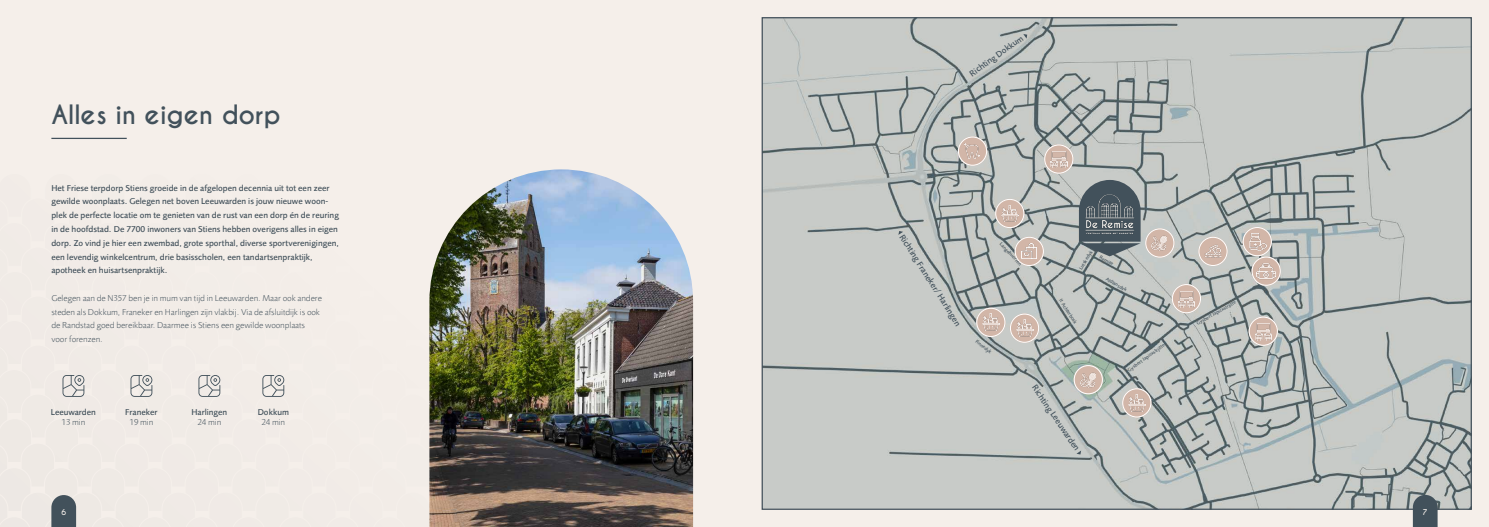
<style>
.page{position:relative;width:1489px;height:527px;background:#fff}
.page>*{position:absolute;margin:0;border:0;box-sizing:border-box;transform-origin:0 0}
.t1{font:700 25px "Caviar Dreams";color:#42515b}
.t2{font:500 8.75px/13.8px "Foundry Sans";color:#42515b}
.t3{font:300 8.75px/13.8px "Foundry Sans";color:#42515b}
.t4{font:700 7.5px "Caviar Dreams";color:#f5efea}
.t5{font:500 5px "Foundry Sans";color:#42515b}
</style>
<div class="page">
<div style="left:0;top:0;width:1488px;height:526px;background:#f5efea"></div>
<img style="left:763px;top:19px;width:706px;height:488px">
<img style="left:454px;top:169px;width:239px;height:357px">
<hr style="left:51px;top:138px;width:76px;height:1px;background:#42515b">
<svg style="left:51px;top:225px;width:403px;height:301px"></svg>
<svg style="left:1078px;top:180px;width:62px;height:76px;background:#717c81"></svg>
<img style="left:1083px;top:192px;width:52px;height:44px">
<svg style="left:1044px;top:144px;width:29px;height:30px"></svg>
<img style="left:1050px;top:151px;width:16px;height:17px">
<div style="left:1044px;top:145px;width:28px;height:28px;border:1px solid #fff;border-radius:50%"></div>
<svg style="left:1171px;top:283px;width:30px;height:30px"></svg>
<img style="left:1178px;top:291px;width:16px;height:16px">
<div style="left:1172px;top:284px;width:28px;height:28px;border:1px solid #fff;border-radius:50%"></div>
<svg style="left:1248px;top:316px;width:29px;height:29px"></svg>
<img style="left:1254px;top:323px;width:17px;height:16px">
<div style="left:1248px;top:316px;width:29px;height:29px;border:1px solid #fff;border-radius:50%"></div>
<svg style="left:957px;top:136px;width:30px;height:30px"></svg>
<img style="left:964px;top:143px;width:15px;height:15px">
<div style="left:958px;top:137px;width:28px;height:28px;border:1px solid #fff;border-radius:50%"></div>
<svg style="left:1144px;top:228px;width:30px;height:29px"></svg>
<img style="left:1151px;top:235px;width:15px;height:15px">
<div style="left:1145px;top:228px;width:28px;height:29px;border:1px solid #fff;border-radius:50%"></div>
<svg style="left:1073px;top:364px;width:29px;height:30px"></svg>
<img style="left:1080px;top:372px;width:15px;height:15px">
<div style="left:1073px;top:365px;width:29px;height:28px;border:1px solid #fff;border-radius:50%"></div>
<svg style="left:1251px;top:256px;width:29px;height:29px"></svg>
<img style="left:1256px;top:261px;width:18px;height:19px">
<div style="left:1251px;top:257px;width:29px;height:28px;border:1px solid #fff;border-radius:50%"></div>
<svg style="left:976px;top:307px;width:29px;height:30px"></svg>
<img style="left:982px;top:313px;width:17px;height:17px">
<div style="left:976px;top:308px;width:29px;height:28px;border:1px solid #fff;border-radius:50%"></div>
<svg style="left:995px;top:198px;width:29px;height:30px"></svg>
<img style="left:1001px;top:205px;width:17px;height:17px">
<div style="left:995px;top:199px;width:28px;height:28px;border:1px solid #fff;border-radius:50%"></div>
<svg style="left:1009px;top:313px;width:30px;height:29px"></svg>
<img style="left:1016px;top:319px;width:16px;height:17px">
<div style="left:1010px;top:313px;width:28px;height:29px;border:1px solid #fff;border-radius:50%"></div>
<svg style="left:1121px;top:388px;width:30px;height:29px"></svg>
<img style="left:1128px;top:394px;width:17px;height:17px">
<div style="left:1122px;top:388px;width:28px;height:29px;border:1px solid #fff;border-radius:50%"></div>
<svg style="left:1198px;top:236px;width:29px;height:30px"></svg>
<img style="left:1204px;top:243px;width:17px;height:16px">
<div style="left:1198px;top:237px;width:29px;height:28px;border:1px solid #fff;border-radius:50%"></div>
<svg style="left:1242px;top:227px;width:29px;height:29px"></svg>
<img style="left:1249px;top:233px;width:17px;height:17px">
<div style="left:1242px;top:227px;width:29px;height:28px;border:1px solid #fff;border-radius:50%"></div>
<svg style="left:1014px;top:236px;width:30px;height:30px"></svg>
<img style="left:1021px;top:244px;width:15px;height:14px">
<div style="left:1015px;top:237px;width:28px;height:28px;border:1px solid #fff;border-radius:50%"></div>
<svg style="left:1076px;top:450px;width:5px;height:4px"></svg>
<svg style="left:898px;top:231px;width:5px;height:4px"></svg>
<svg style="left:1023px;top:34px;width:4px;height:5px"></svg>
<svg style="left:1412px;top:494px;width:25px;height:32px"></svg>
<h1 class="t1" style="left:51px;top:100px;width:230px">Alles in eigen dorp</h1>
<p class="t2" style="left:51px;top:181px;width:289px">Het Friese terpdorp Stiens groeide in de afgelopen decennia uit tot een zeer gewilde woonplaats. Gelegen net boven Leeuwarden is jouw nieuwe woon&shy;plek de perfecte locatie om te genieten van de rust van een dorp én de reuring in de hoofdstad. De 7700 inwoners van Stiens hebben overigens alles in eigen dorp. Zo vind je hier een zwembad, grote sporthal, diverse sportverenigingen, een levendig winkelcentrum, drie basisscholen, een tandartsenpraktijk, apotheek en huisartsenpraktijk.</p>
<p class="t3" style="left:51px;top:291px;width:272px">Gelegen aan de N357 ben je in mum van tijd in Leeuwarden. Maar ook andere steden als Dokkum, Franeker en Harlingen zijn vlakbij. Via de afsluitdijk is ook de Randstad goed bereikbaar. Daarmee is Stiens een gewilde woonplaats voor forenzen.</p>
<p class="t2" style="left:51px;top:405px;width:47px">Leeuwarden</p>
<p class="t3" style="left:62px;top:415px;width:25px">13 min</p>
<p class="t2" style="left:125px;top:405px;width:34px">Franeker</p>
<p class="t3" style="left:130px;top:415px;width:25px">19 min</p>
<p class="t4" style="left:61px;top:507px;width:6px">6</p>
<p class="t2" style="left:191px;top:405px;width:37px">Harlingen</p>
<p class="t3" style="left:197px;top:415px;width:25px">24 min</p>
<p class="t2" style="left:258px;top:405px;width:33px">Dokkum</p>
<p class="t3" style="left:261px;top:415px;width:25px">24 min</p>
<p class="t2" style="left:966px;top:68px;width:65px;rotate:-35deg">Richting Dokkum</p>
<p class="t2" style="left:907px;top:231px;width:108px;rotate:58deg">Richting Franeker/ Harlingen</p>
<p class="t5" style="left:1002px;top:241px;width:31px;rotate:47deg">Langebuorren</p>
<p class="t5" style="left:977px;top:338px;width:21px;rotate:38deg">Finnedyk</p>
<p class="t5" style="left:1077px;top:267px;width:23px;rotate:-58deg">Lutskedyk</p>
<p class="t5" style="left:1101px;top:254px;width:17px;rotate:29deg">Remize</p>
<p class="t5" style="left:1062px;top:298px;width:30px;rotate:57deg">It Achterbosk</p>
<p class="t2" style="left:1039px;top:381px;width:79px;rotate:56deg">Richting Leeuwarden</p>
<p class="t5" style="left:1107px;top:276px;width:25px;rotate:29deg">Aldlansdyk</p>
<p class="t5" style="left:1126px;top:367px;width:46px;rotate:-35deg">Gysbert Japicxstrjitte</p>
<p class="t5" style="left:1195px;top:321px;width:46px;rotate:-30deg">Gysbert Japicxstrjitte</p>
<p class="t4" style="left:1422px;top:507px;width:6px">7</p>
</div>
